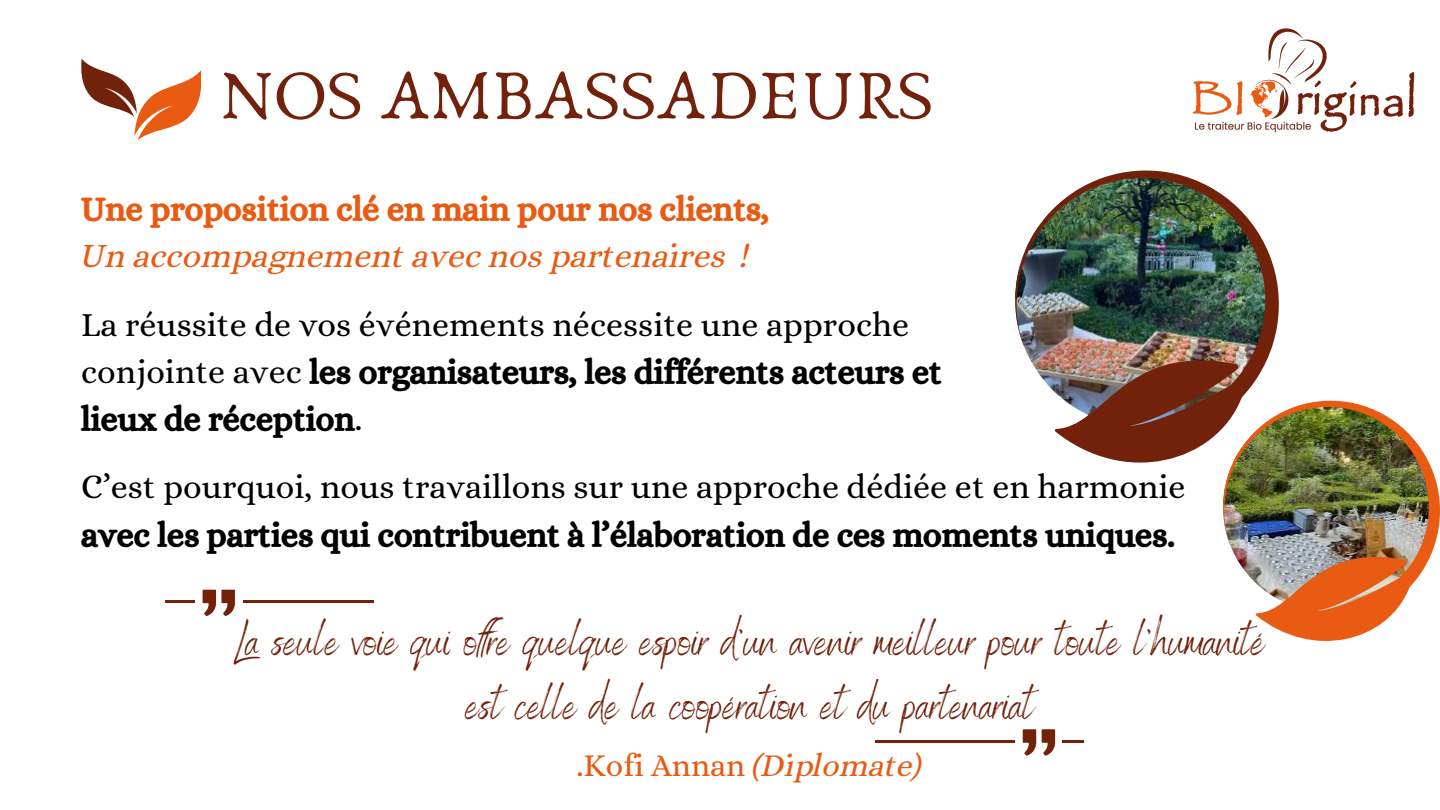
<style>
.page{position:relative;width:1440px;height:810px;background:#fff}
.page>*{position:absolute;margin:0;border:0;box-sizing:border-box;transform-origin:0 0}
.t1{font:72px "Anaktoria";color:#72210a}
.t2{font:46px/63.8px "Benedict";color:#72210a;text-align:center}
.t3{font:34px/47.2px "CA Generated";color:#000}
.t4{font:34px "Alice";color:#000}
.t5{font:34px/47.2px "CA Generated";color:#e95a12}
.t6{font:32px "CA Generated";color:#e95a12}
.s1{font-family:"Alice"}
</style>
<div class="page">
<svg style="left:81px;top:59px;width:120px;height:81px"></svg>
<svg style="left:203px;top:590px;width:32px;height:26px"></svg>
<hr style="left:165px;top:600px;width:30px;height:3px;background:#72210a">
<hr style="left:243px;top:600px;width:131px;height:3px;background:#72210a">
<svg style="left:1023px;top:729px;width:13px;height:27px"></svg>
<svg style="left:1042px;top:729px;width:13px;height:27px"></svg>
<hr style="left:876px;top:740px;width:139px;height:3px;background:#72210a">
<hr style="left:1063px;top:740px;width:21px;height:3px;background:#72210a">
<img style="left:1192px;top:72px;width:223px;height:61px">
<div style="left:1247px;top:79px;width:46px;height:40px;background:#fff"></div>
<svg style="left:1251px;top:72px;width:121px;height:47px"></svg>
<div style="left:1263px;top:6px;width:68px;height:73px;background:#fff"></div>
<img style="left:1266px;top:28px;width:61px;height:56px">
<img style="left:1223px;top:401px;width:217px;height:240px">
<img style="left:1015px;top:171px;width:264px;height:316px">
<h1 class="t1" style="left:219px;top:51px;width:716px">NOS AMBASSADEURS</h1>
<p class="t5" style="left:81px;top:185px;width:690px">Une proposition clé en main pour nos clients,<br>Un accompagnement avec nos partenaires !</p>
<p class="t4" style="left:81px;top:305px;width:830px">La réussite de vos événements nécessite une approche</p>
<p class="t3" style="left:81px;top:348px;width:863px"><span class="s1">conjointe avec</span> les organisateurs, les différents acteurs et lieux de réception<span class="s1">.</span></p>
<p class="t4" style="left:81px;top:467px;width:1106px">C’est pourquoi, nous travaillons sur une approche dédiée et en harmonie</p>
<p class="t3" style="left:81px;top:511px;width:1095px">avec les parties qui contribuent à l’élaboration de ces moments uniques.</p>
<h2 class="t2" style="left:234px;top:606px;width:1033px">La seule voie qui ofre quelque espoir d'un avenir meilleur pour toute l'humanité est celle de la coopération et du partenariat</h2>
<p class="t6" style="left:576px;top:747px;width:347px"><span class="s1">.Kofi Annan</span> (Diplomate)</p>
</div>
